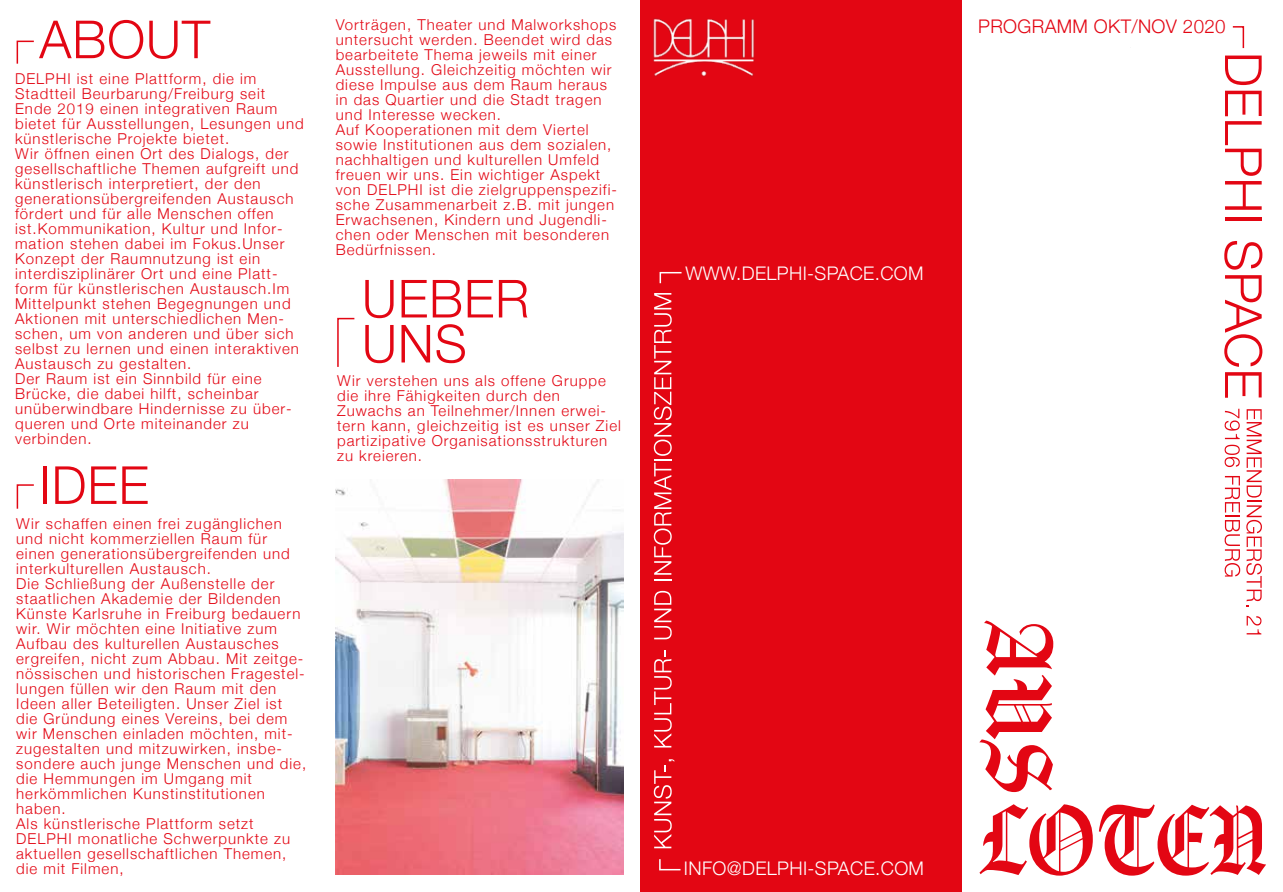
<style>
.page{position:relative;width:1283px;height:892px;background:#fff}
.page>*{position:absolute;margin:0;border:0;box-sizing:border-box;transform-origin:0 0}
.t1{font:300 52.5px/45px "Helvetica Neue";letter-spacing:.02em;color:#e30613}
.t2{font:300 18.75px "Helvetica Neue";letter-spacing:.02em;color:#fff}
.t3{font:300 18.75px "Helvetica Neue";letter-spacing:.02em;color:#e30613}
.t4{font:300 15px/15px "Helvetica Neue";letter-spacing:.065em;color:#e30613}
</style>
<div class="page">
<div style="left:640px;top:0;width:322px;height:892px;background:#e30613"></div>
<svg style="left:1225px;top:56px;width:36px;height:29px"></svg>
<svg style="left:1225px;top:91px;width:36px;height:119px"></svg>
<hr style="left:1225px;top:217px;width:36px;height:4px;background:#e30613">
<svg style="left:1224px;top:241px;width:38px;height:157px"></svg>
<svg style="left:1232px;top:26px;width:13px;height:23px"></svg>
<svg style="left:659px;top:271px;width:23px;height:13px"></svg>
<svg style="left:659px;top:859px;width:22px;height:12px"></svg>
<svg style="left:16px;top:484px;width:18px;height:25px"></svg>
<svg style="left:16px;top:40px;width:18px;height:24px"></svg>
<svg style="left:337px;top:317px;width:18px;height:50px"></svg>
<svg style="left:1246px;top:409px;width:16px;height:197px"></svg>
<svg style="left:1246px;top:616px;width:15px;height:18px"></svg>
<svg style="left:1224px;top:409px;width:16px;height:30px"></svg>
<svg style="left:1224px;top:445px;width:16px;height:22px"></svg>
<svg style="left:1224px;top:476px;width:16px;height:100px"></svg>
<svg style="left:654px;top:759px;width:21px;height:89px"></svg>
<svg style="left:654px;top:650px;width:18px;height:97px"></svg>
<svg style="left:654px;top:591px;width:18px;height:48px"></svg>
<svg style="left:654px;top:293px;width:18px;height:287px"></svg>
<img style="left:336px;top:479px;width:287px;height:395px">
<svg style="left:979px;top:620px;width:74px;height:172px"></svg>
<svg style="left:979px;top:804px;width:114px;height:71px"></svg>
<svg style="left:1099px;top:804px;width:167px;height:71px"></svg>
<img style="left:653px;top:18px;width:102px;height:59px">
<h1 class="t1" style="left:39px;top:13px;width:172px">ABOUT</h1>
<p class="t4" style="left:15px;top:70px;width:290px">DELPHI ist eine Plattform, die im Stadtteil Beurbarung/Freiburg seit Ende 2019 einen integrativen Raum bietet für Ausstellungen, Lesungen und künstlerische Projekte bietet.<br>Wir öffnen einen Ort des Dialogs, der gesellschaftliche Themen aufgreift und künstlerisch interpretiert, der den generationsübergreifenden Austausch fördert und für alle Menschen offen ist.Kommunikation, Kultur und Infor&shy;mation stehen dabei im Fokus.Unser Konzept der Raumnutzung ist ein interdisziplinärer Ort und eine Platt&shy;form für künstlerischen Austausch.Im Mittelpunkt stehen Begegnungen und Aktionen mit unterschiedlichen Men&shy;schen, um von anderen und über sich selbst zu lernen und einen interaktiven Austausch zu gestalten.<br>Der Raum ist ein Sinnbild für eine Brücke, die dabei hilft, scheinbar unüberwindbare Hindernisse zu über&shy;queren und Orte miteinander zu verbinden.</p>
<h1 class="t1" style="left:39px;top:459px;width:111px">IDEE</h1>
<p class="t4" style="left:16px;top:515px;width:292px">Wir schaffen einen frei zugänglichen und nicht kommerziellen Raum für einen generationsübergreifenden und interkulturellen Austausch.<br>Die Schließung der Außenstelle der staatlichen Akademie der Bildenden Künste Karlsruhe in Freiburg bedauern wir. Wir möchten eine Initiative zum Aufbau des kulturellen Austausches ergreifen, nicht zum Abbau. Mit zeitge&shy;nössischen und historischen Fragestel&shy;lungen füllen wir den Raum mit den Ideen aller Beteiligten. Unser Ziel ist die Gründung eines Vereins, bei dem wir Menschen einladen möchten, mit&shy;zugestalten und mitzuwirken, insbe&shy;sondere auch junge Menschen und die, die Hemmungen im Umgang mit herkömmlichen Kunstinstitutionen haben.<br>Als künstlerische Plattform setzt DELPHI monatliche Schwerpunkte zu aktuellen gesellschaftlichen Themen, die mit Filmen,</p>
<p class="t4" style="left:336px;top:16px;width:283px">Vorträgen, Theater und Malworkshops untersucht werden. Beendet wird das bearbeitete Thema jeweils mit einer Ausstellung. Gleichzeitig möchten wir diese Impulse aus dem Raum heraus in das Quartier und die Stadt tragen und Interesse wecken.<br>Auf Kooperationen mit dem Viertel sowie Institutionen aus dem sozialen, nachhaltigen und kulturellen Umfeld freuen wir uns. Ein wichtiger Aspekt von DELPHI ist die zielgruppenspezifi&shy;sche Zusammenarbeit z.B. mit jungen Erwachsenen, Kindern und Jugendli&shy;chen oder Menschen mit besonderen Bedürfnissen.</p>
<h1 class="t1" style="left:362px;top:272px;width:169px">UEBER<br>UNS</h1>
<p class="t4" style="left:337px;top:372px;width:285px">Wir verstehen uns als offene Gruppe die ihre Fähigkeiten durch den Zuwachs an Teilnehmer/Innen erwei&shy;tern kann, gleichzeitig ist es unser Ziel partizipative Organisationsstrukturen zu kreieren.</p>
<p class="t3" style="left:978px;top:11px;width:249px">PROGRAMM OKT/NOV 2020</p>
<p class="t2" style="left:685px;top:258px;width:240px">WWW.DELPHI-SPACE.COM</p>
<p class="t2" style="left:684px;top:853px;width:242px">INFO@DELPHI-SPACE.COM</p>
</div>
